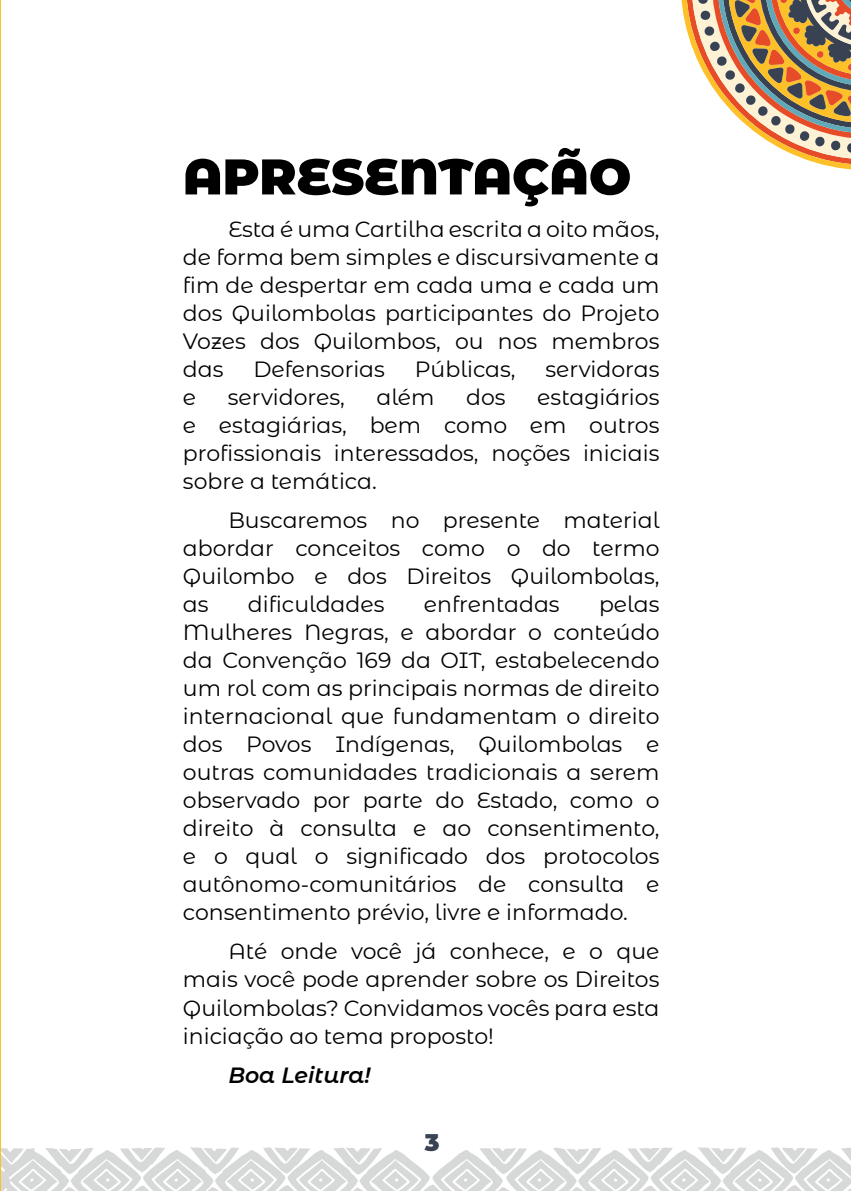
<style>
.page{position:relative;width:851px;height:1191px;background:#fff}
.page>*{position:absolute;margin:0;border:0;box-sizing:border-box;transform-origin:0 0}
.t1{font:900 50px "Montserrat Alternates";color:#000001}
.t2{font:900 24px "Montserrat Alternates";color:#384252}
.t3{font:22px/28px "Montserrat Alternates";color:#000001;text-align:justify}
.t4{font:italic 600 22px "Montserrat Alternates";color:#000001}
</style>
<div class="page">
<svg style="left:1px;top:1147px;width:849px;height:44px"></svg>
<svg style="left:681px;top:0;width:169px;height:170px"></svg>
<hr style="left:0;top:0;width:1px;height:1191px;background:#fdc029">
<h1 class="t1" style="left:183px;top:139px;width:450px">APRESENTAÇÃO</h1>
<p class="t3" style="left:183px;top:214px;width:478px;text-indent:45px">Esta é uma Cartilha escrita a oito mãos, de forma bem simples e discursivamente a fim de despertar em cada uma e cada um dos Quilombolas participantes do Projeto Vozes dos Quilombos, ou nos membros das</p>
<p class="t3" style="left:253px;top:354px;width:133px">Defensorias</p>
<p class="t3" style="left:415px;top:354px;width:102px">Públicas,</p>
<p class="t3" style="left:545px;top:354px;width:115px">servidoras</p>
<p class="t3" style="left:183px;top:382px;width:478px;text-indent:354px">estagiários e estagiárias, bem como em outros profissionais interessados, noções iniciais sobre a temática.</p>
<p class="t3" style="left:183px;top:505px;width:478px;text-indent:45px">Buscaremos no presente material abordar conceitos como o do termo Quilombo e dos Direitos Quilombolas, as</p>
<p class="t3" style="left:183px;top:382px;width:15px">e</p>
<p class="t3" style="left:228px;top:382px;width:118px">servidores,</p>
<p class="t3" style="left:376px;top:382px;width:60px">além</p>
<p class="t3" style="left:466px;top:382px;width:41px">dos</p>
<p class="t3" style="left:248px;top:589px;width:138px">dificuldades</p>
<p class="t3" style="left:424px;top:589px;width:137px">enfrentadas</p>
<p class="t3" style="left:183px;top:589px;width:478px;text-indent:416px">pelas Mulheres Negras, e abordar o conteúdo da Convenção 169 da OIT, estabelecendo um rol com as principais normas de direito internacional que fundamentam o direito dos Povos Indígenas, Quilombolas e outras comunidades tradicionais a serem observado por parte do Estado, como o direito à consulta e ao consentimento, e o qual o significado dos protocolos autônomo-comunitários de consulta e consentimento prévio, livre e informado.</p>
<p class="t3" style="left:183px;top:937px;width:478px;text-indent:45px">Até onde você já conhece, e o que mais você pode aprender sobre os Direitos Quilombolas? Convidamos vocês para esta iniciação ao tema proposto!</p>
<p class="t4" style="left:228px;top:1059px;width:144px">Boa Leitura!</p>
<p class="t2" style="left:425px;top:1124px;width:16px">3</p>
</div>
